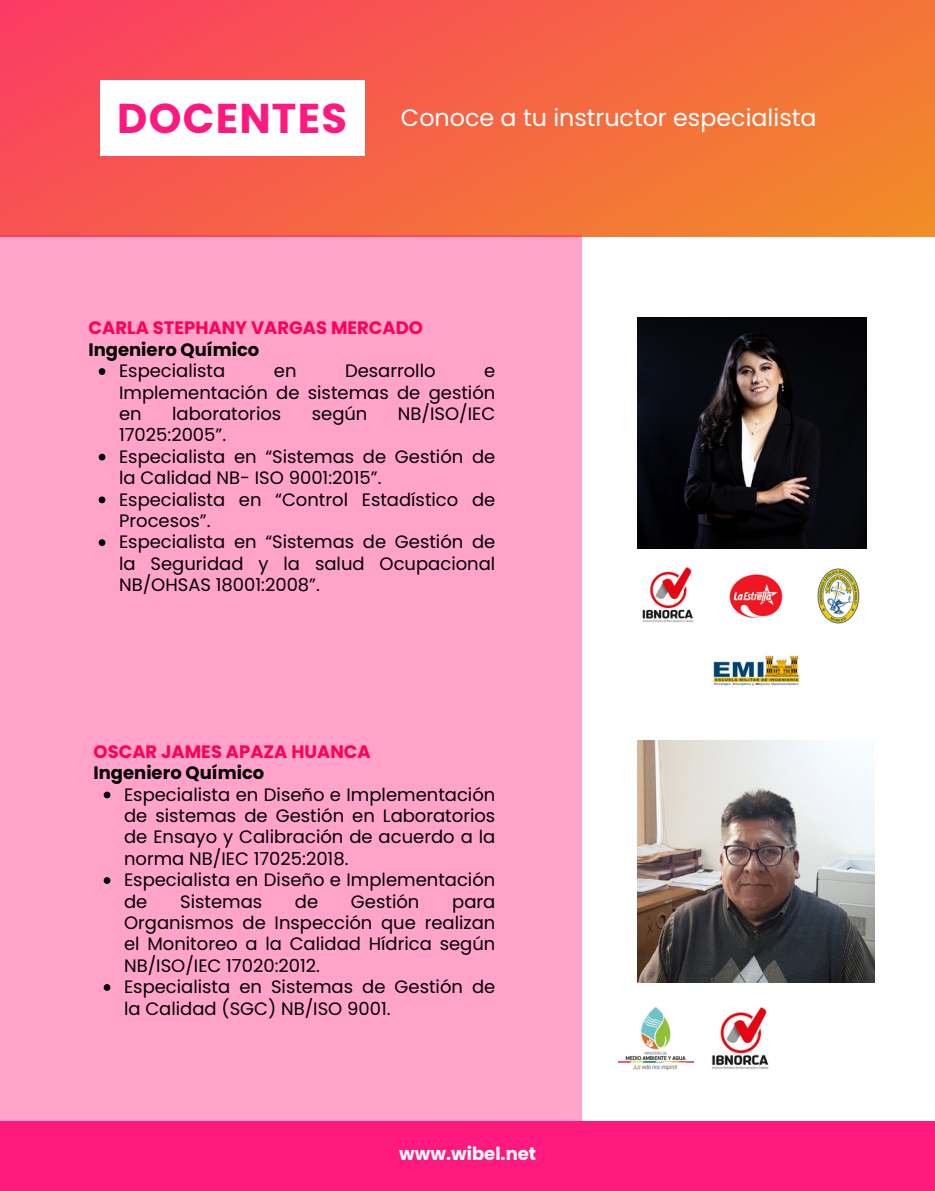
<style>
.page{position:relative;width:935px;height:1191px;background:#fff}
.page>*{position:absolute;margin:0;border:0;box-sizing:border-box;transform-origin:0 0}
.t1{font:700 41.55px "Poppins";letter-spacing:.03em;color:#ff197e}
.t2{font:23.85px "Poppins";color:#fff}
.t3{font:18px/21.3px "Poppins";color:#000;text-align:justify}
.t4{font:700 18px/21.3px "Poppins";color:#ff0054}
.t5{font:700 18px "Poppins";color:#fff}
.s1{color:#000}
</style>
<div class="page">
<div style="left:0;top:1121px;width:935px;height:69px;background:#ff197e"></div>
<div style="left:1px;top:0;width:934px;height:236px;background:linear-gradient(to right,#fa485d,#f3812f)"></div>
<div style="left:1px;top:235px;width:581px;height:885px;background:#ffa3cb"></div>
<img style="left:638px;top:317px;width:228px;height:231px">
<img style="left:638px;top:740px;width:236px;height:242px">
<img style="left:619px;top:1007px;width:74px;height:62px">
<img style="left:642px;top:567px;width:51px;height:55px">
<img style="left:711px;top:1007px;width:58px;height:62px">
<img style="left:714px;top:655px;width:85px;height:31px">
<img style="left:817px;top:568px;width:43px;height:55px">
<img style="left:729px;top:574px;width:54px;height:45px">
<div style="left:101px;top:81px;width:264px;height:75px;background:#fff"></div>
<svg style="left:99px;top:368px;width:6px;height:7px"></svg>
<svg style="left:99px;top:453px;width:6px;height:7px"></svg>
<svg style="left:99px;top:496px;width:6px;height:7px"></svg>
<svg style="left:99px;top:539px;width:6px;height:7px"></svg>
<svg style="left:104px;top:791px;width:6px;height:7px"></svg>
<svg style="left:104px;top:877px;width:6px;height:6px"></svg>
<svg style="left:104px;top:984px;width:6px;height:6px"></svg>
<h3 class="t1" style="left:117px;top:89px;width:231px">DOCENTES</h3>
<p class="t2" style="left:401px;top:101px;width:417px">Conoce a tu instructor especialista</p>
<p class="t4" style="left:89px;top:317px;width:336px">CARLA STEPHANY VARGAS MERCADO<br><span class="s1">Ingeniero Químico</span></p>
<p class="t3" style="left:119px;top:360px;width:108px">Especialista</p>
<p class="t3" style="left:274px;top:360px;width:24px">en</p>
<p class="t3" style="left:345px;top:360px;width:92px">Desarrollo</p>
<p class="t3" style="left:119px;top:360px;width:378px;text-indent:365px">e Implementación de sistemas de gestión en</p>
<p class="t3" style="left:172px;top:403px;width:111px">laboratorios</p>
<p class="t3" style="left:312px;top:403px;width:57px">según</p>
<p class="t3" style="left:398px;top:403px;width:99px">NB/ISO/IEC</p>
<p class="t3" style="left:119px;top:424px;width:109px">17025:2005”.</p>
<p class="t3" style="left:119px;top:445px;width:378px">Especialista en “Sistemas de Gestión de la Calidad NB- ISO 9001:2015”.</p>
<p class="t3" style="left:119px;top:488px;width:378px">Especialista en “Control Estadístico de<br>Procesos”.</p>
<p class="t3" style="left:119px;top:531px;width:378px">Especialista en “Sistemas de Gestión de la Seguridad y la salud Ocupacional NB/OHSAS 18001:2008”.</p>
<p class="t4" style="left:94px;top:740px;width:279px">OSCAR JAMES APAZA HUANCA<br><span class="s1">Ingeniero Químico</span></p>
<p class="t3" style="left:124px;top:783px;width:373px">Especialista en Diseño e Implementación de sistemas de Gestión en Laboratorios de Ensayo y Calibración de acuerdo a la norma NB/IEC 17025:2018.</p>
<p class="t3" style="left:124px;top:869px;width:373px">Especialista en Diseño e Implementación de</p>
<p class="t3" style="left:180px;top:890px;width:84px">Sistemas</p>
<p class="t3" style="left:295px;top:890px;width:25px">de</p>
<p class="t3" style="left:351px;top:890px;width:70px">Gestión</p>
<p class="t3" style="left:124px;top:890px;width:373px;text-indent:328px">para Organismos de Inspección que realizan el Monitoreo a la Calidad Hídrica según NB/ISO/IEC 17020:2012.</p>
<p class="t3" style="left:124px;top:976px;width:373px">Especialista en Sistemas de Gestión de la Calidad (SGC) NB/ISO 9001.</p>
<p class="t5" style="left:399px;top:1140px;width:138px">www.wibel.net</p>
</div>
